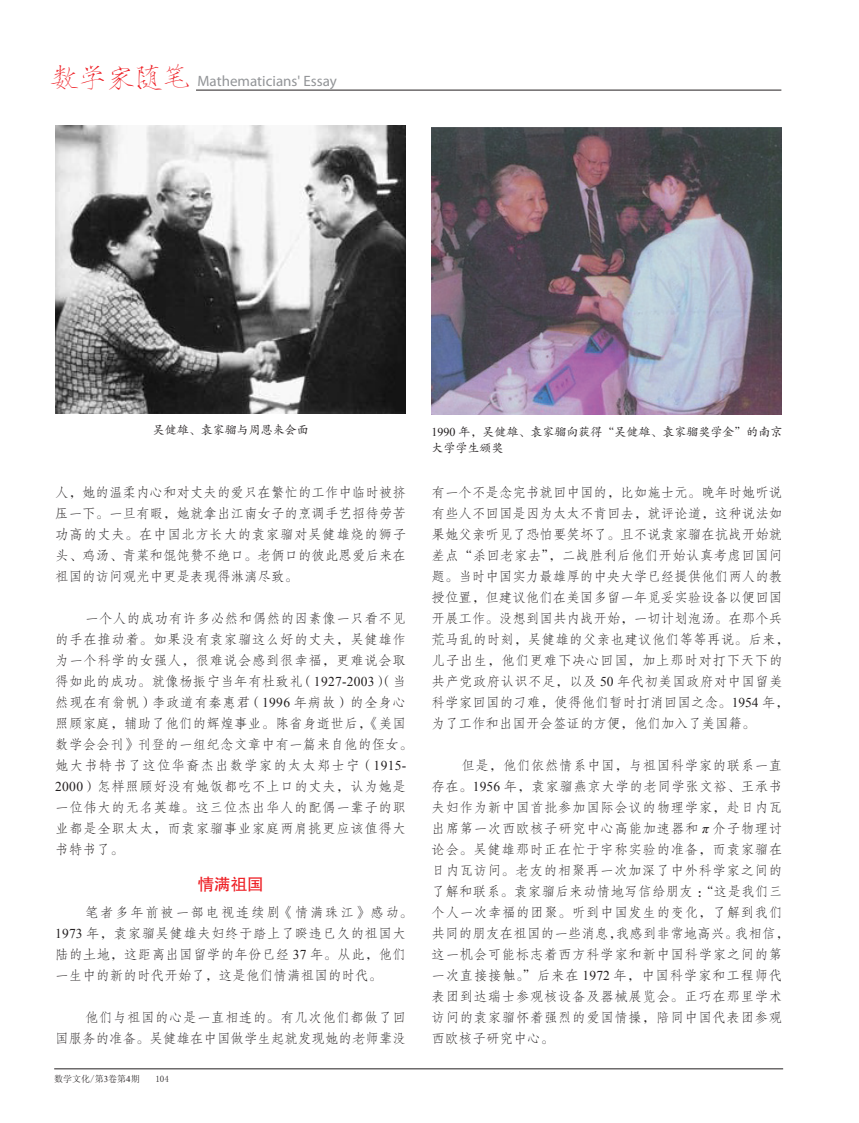
<style>
.page{position:relative;width:859px;height:1123px;background:#fff}
.page>*{position:absolute;margin:0;border:0;box-sizing:border-box;transform-origin:0 0}
.t1{font:27.9px "FZSJSJW GB1 0";color:#ee1d23}
.t2{font:16.5px "FZHTK GBK1 0";color:#ee1d23}
.t3{font:15px "Myriad Pro";color:#939598}
.t4{font:13.5px/21px "FZFSK GBK1 0";letter-spacing:.03em;color:#231f20}
.t5{font:13.5px/21px "FZFSK GBK1 0";color:#231f20;text-align:right}
.t6{font:12px/16.5px "FZKTK GBK1 0";color:#231f20}
.t7{font:9px "Sim Sun";color:#231f20}
.s1{font-family:"Times New Roman"}
.s2{font-family:"Times New Roman";font-style:italic}
</style>
<div class="page">
<hr style="left:196px;top:90px;width:585px;height:1px;background:#231f20">
<hr style="left:54px;top:1068px;width:729px;height:1px;background:#231f20">
<img style="left:55px;top:126px;width:350px;height:287px">
<img style="left:432px;top:127px;width:350px;height:287px">
<h1 class="t1" style="left:51px;top:62px;width:141px">数学家随笔</h1>
<p class="t3" style="left:197px;top:72px;width:141px">Mathematicians' Essay</p>
<p class="t6" style="left:153px;top:422px;width:158px">吴健雄、袁家骝与周恩来会面</p>
<p class="t6" style="left:432px;top:424px;width:352px"><span class="s1">1990</span> 年，吴健雄、袁家骝向获得“吴健雄、袁家骝奖学金”的南京大学学生颁奖</p>
<p class="t4" style="left:55px;top:482px;width:352px;text-align:justify">人，她的温柔内心和对丈夫的爱只在繁忙的工作中临时被挤压一下。一旦有暇，她就拿出江南女子的烹调手艺招待劳苦功高的丈夫。在中国北方长大的袁家骝对吴健雄烧的狮子头、鸡汤、青菜和馄饨赞不绝口。老俩口的彼此恩爱后来在祖国的访问观光中更是表现得淋漓尽致。</p>
<p class="t4" style="left:55px;top:608px;width:359px;text-indent:30px">一个人的成功有许多必然和偶然的因素像一只看不见的手在推动着。如果没有袁家骝这么好的丈夫，吴健雄作为一个科学的女强人，很难说会感到很幸福，更难说会取得如此的成功。就像杨振宁当年有杜致礼（<span class="s1">1927-2003</span>）（当然现在有翁帆）李政道有秦惠君（<span class="s1">1996</span> 年病故）的全身心照顾家庭，辅助了他们的辉煌事业。陈省身逝世后，《美国数学会会刊》刊登的一组纪念文章中有一篇来自他的侄女。她大书特书了这位华裔杰出数学家的太太郑士宁（<span class="s1">1915-<br>2000</span>）怎样照顾好没有她饭都吃不上口的丈夫，认为她是一位伟大的无名英雄。这三位杰出华人的配偶一辈子的职业都是全职太太，而袁家骝事业家庭两肩挑更应该值得大书特书了。</p>
<p class="t2" style="left:198px;top:875px;width:67px">情满祖国</p>
<p class="t4" style="left:55px;top:902px;width:359px;text-indent:30px">笔者多年前被一部电视连续剧《情满珠江》感动。<br><span class="s1">1973</span> 年，袁家骝吴健雄夫妇终于踏上了暌违已久的祖国大陆的土地，这距离出国留学的年份已经 <span class="s1">37</span> 年。从此，他们一生中的新的时代开始了，这是他们情满祖国的时代。</p>
<p class="t5" style="left:55px;top:1007px;width:352px">他们与祖国的心是一直相连的。有几次他们都做了回<br>国服务的准备。吴健雄在中国做学生起就发现她的老师辈没</p>
<p class="t7" style="left:54px;top:1074px;width:87px">数学文化/第<span class="s1">3</span>卷第<span class="s1">4</span>期</p>
<p class="t7" style="left:155px;top:1074px;width:15px">104</p>
<p class="t5" style="left:432px;top:482px;width:359px;text-align:left">有一个不是念完书就回中国的，比如施士元。晚年时她听说有些人不回国是因为太太不肯回去，就评论道，这种说法如果她父亲听见了恐怕要笑坏了。且不说袁家骝在抗战开始就差点“杀回老家去”，二战胜利后他们开始认真考虑回国问题。当时中国实力最雄厚的中央大学已经提供他们两人的教授位置，但建议他们在美国多留一年觅妥实验设备以便回国开展工作。没想到国共内战开始，一切计划泡汤。在那个兵荒马乱的时刻，吴健雄的父亲也建议他们等等再说。后来，儿子出生，他们更难下决心回国，加上那时对打下天下的共产党政府认识不足，以及 <span class="s1">50</span> 年代初美国政府对中国留美科学家回国的刁难，使得他们暂时打消回国之念。<span class="s1">1954</span> 年，为了工作和出国开会签证的方便，他们加入了美国籍。</p>
<p class="t4" style="left:432px;top:755px;width:359px;text-indent:30px">但是，他们依然情系中国，与祖国科学家的联系一直存在。<span class="s1">1956</span> 年，袁家骝燕京大学的老同学张文裕、王承书夫妇作为新中国首批参加国际会议的物理学家，赴日内瓦出席第一次西欧核子研究中心高能加速器和 <span class="s2">π</span> 介子物理讨论会。吴健雄那时正在忙于宇称实验的准备，而袁家骝在日内瓦访问。老友的相聚再一次加深了中外科学家之间的了解和联系。袁家骝后来动情地写信给朋友：“这是我们三个人一次幸福的团聚。听到中国发生的变化，了解到我们共同的朋友在祖国的一些消息，我感到非常地高兴。我相信，这一机会可能标志着西方科学家和新中国科学家之间的第一次直接接触。”后来在 <span class="s1">1972</span> 年，中国科学家和工程师代表团到达瑞士参观核设备及器械展览会。正巧在那里学术访问的袁家骝怀着强烈的爱国情操，陪同中国代表团参观西欧核子研究中心。</p>
</div>
